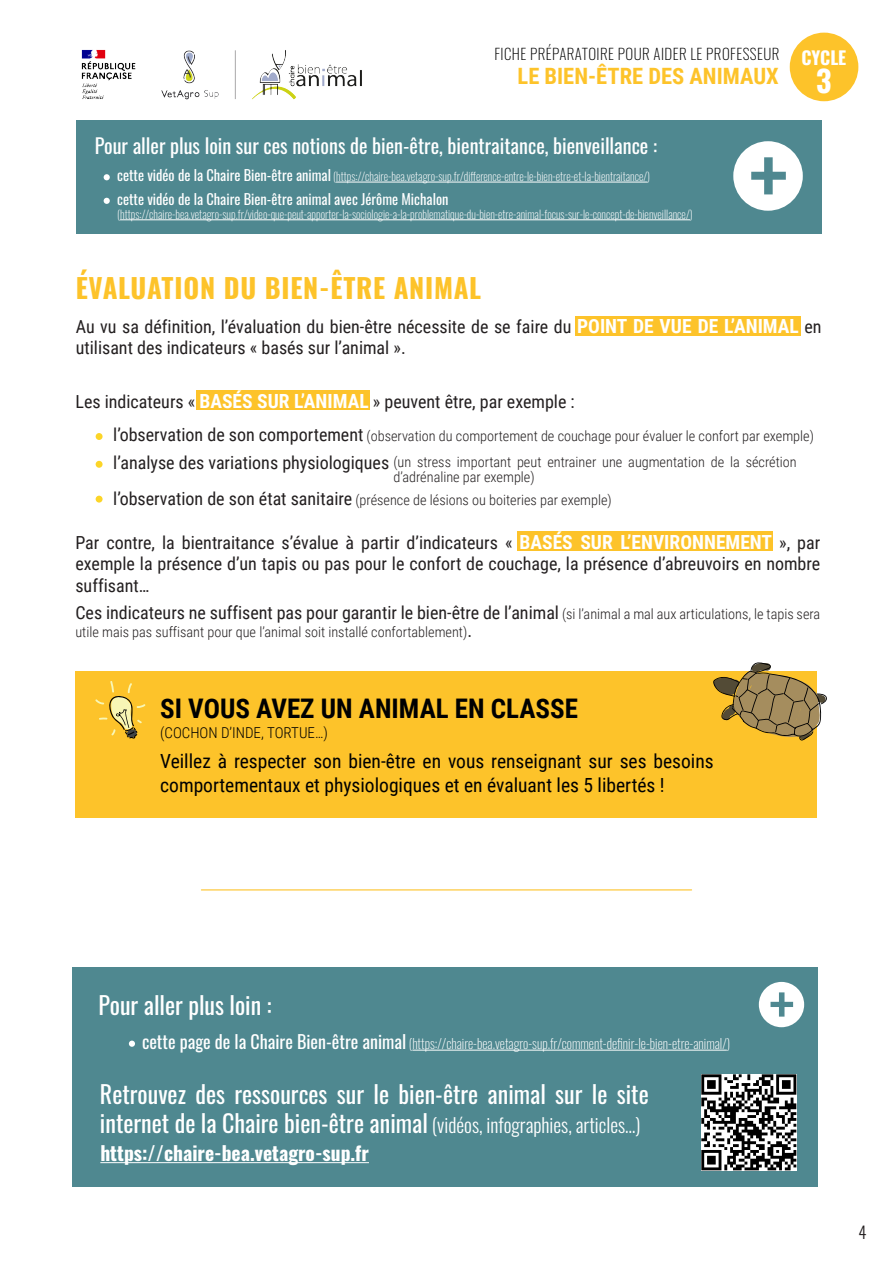
<style>
.page{position:relative;width:893px;height:1263px;background:#fff}
.page>*{position:absolute;margin:0;border:0;box-sizing:border-box;transform-origin:0 0}
.t1{font:500 90.75px "Oswald";color:#4f8890}
.t2{font:500 59.25px "Oswald";color:#4f8890}
.t3{font:700 30px "Oswald";color:#fff}
.t4{font:700 27px "Oswald";letter-spacing:.03em;color:#fdc32a}
.t5{font:700 27px "Roboto Condensed";color:#000001}
.t6{font:24px/28.8px "Oswald";color:#fff}
.t7{font:700 22.5px "Roboto Condensed";color:#fdc32a}
.t8{font:20.1px "Oswald";color:#fff}
.t9{font:19.5px/23.4px "Roboto Condensed";color:#000001}
.t10{font:700 19.5px "Oswald";color:#fff}
.t11{font:18px/21.6px "Roboto Condensed";color:#231f20;text-align:justify}
.t12{font:700 18px "Oswald";letter-spacing:-.005em;color:#fff}
.t13{font:300 16.5px "Oswald";color:#231f20}
.t14{font:200 15px "Oswald";letter-spacing:.03em;color:#000001}
.t15{font:300 15px "Roboto Condensed";color:#000001}
.t16{font:14.4px "Oswald";color:#fff}
.t17{font:300 14.25px/15px "Roboto Condensed";color:#231f20}
.t18{font:200 13.5px "Oswald";color:#fff}
.t19{font:200 11.55px "Oswald";color:#fff}
.s1{font-weight:400;font-size:14.4px}
.s2{font-weight:700;font-size:19.5px;color:#fff}
.s3{font-weight:400;font-size:18px}
.s4{font-weight:300;font-size:14.25px}
.s5{font-weight:300;font-size:19.5px}
</style>
<div class="page">
<div style="left:72px;top:967px;width:746px;height:219px;background:#4f8890"></div>
<div style="left:759px;top:982px;width:45px;height:45px;background:#fff;border-radius:50%"></div>
<hr style="left:412px;top:1050px;width:315px;height:1px;background:#fff">
<div style="left:129px;top:1040px;width:6px;height:7px;background:#fff;border-radius:50%"></div>
<hr style="left:100px;top:1162px;width:269px;height:1px;background:#fff">
<img style="left:701px;top:1075px;width:95px;height:95px">
<hr style="left:201px;top:889px;width:491px;height:1px;background:#fdc32a">
<div style="left:76px;top:671px;width:741px;height:147px;background:#fdc32a"></div>
<svg style="left:713px;top:662px;width:114px;height:79px"></svg>
<svg style="left:95px;top:681px;width:50px;height:58px"></svg>
<div style="left:517px;top:531px;width:256px;height:20px;background:#fdc32a"></div>
<div style="left:196px;top:390px;width:174px;height:20px;background:#fdc32a"></div>
<div style="left:575px;top:316px;width:226px;height:20px;background:#fdc32a"></div>
<div style="left:96px;top:433px;width:7px;height:7px;background:#fcd528;border-radius:50%"></div>
<div style="left:96px;top:461px;width:7px;height:7px;background:#fcd528;border-radius:50%"></div>
<div style="left:96px;top:496px;width:7px;height:7px;background:#fcd528;border-radius:50%"></div>
<div style="left:76px;top:121px;width:746px;height:113px;background:#4f8890"></div>
<div style="left:733px;top:141px;width:70px;height:70px;background:#fff;border-radius:50%"></div>
<hr style="left:120px;top:219px;width:570px;height:1px;background:#fff">
<svg style="left:104px;top:198px;width:6px;height:6px"></svg>
<hr style="left:336px;top:182px;width:311px;height:1px;background:#fff">
<svg style="left:104px;top:174px;width:6px;height:6px"></svg>
<div style="left:790px;top:33px;width:68px;height:68px;background:#fdc32a;border-radius:50%"></div>
<img style="left:81px;top:49px;width:281px;height:51px">
<p class="t14" style="left:494px;top:40px;width:287px">FICHE PRÉPARATOIRE POUR AIDER LE PROFESSEUR</p>
<p class="t7" style="left:518px;top:60px;width:263px">LE BIEN-ÊTRE DES ANIMAUX</p>
<p class="t12" style="left:802px;top:41px;width:46px">CYCLE</p>
<h3 class="t3" style="left:816px;top:54px;width:17px">3</h3>
<p class="t8" style="left:95px;top:128px;width:564px">Pour aller plus loin sur ces notions de bien-être, bientraitance, bienveillance :</p>
<p class="t19" style="left:117px;top:166px;width:534px"><span class="s1">cette vidéo de la Chaire Bien-être animal</span> (https://chaire-bea.vetagro-sup.fr/difference-entre-le-bien-etre-et-la-bientraitance/)</p>
<p class="t16" style="left:117px;top:186px;width:333px">cette vidéo de la Chaire Bien-être animal avec Jérôme Michalon</p>
<p class="t19" style="left:117px;top:204px;width:577px">(https://chaire-bea.vetagro-sup.fr/video-que-peut-apporter-la-sociologie-a-la-problematique-du-bien-etre-animal-focus-sur-le-concept-de-bienveillance/)</p>
<h1 class="t1" style="left:749px;top:96px;width:41px">+</h1>
<h3 class="t4" style="left:76px;top:264px;width:407px">ÉVALUATION DU BIEN-ÊTRE ANIMAL</h3>
<p class="t11" style="left:76px;top:315px;width:747px">Au vu sa définition, l’évaluation du bien-être nécessite de se faire du <span class="s2">POINT DE VUE DE L’ANIMAL</span> en utilisant des indicateurs « basés sur l’animal ».</p>
<p class="t11" style="left:75px;top:390px;width:501px">Les indicateurs « <span class="s2">BASÉS SUR L’ANIMAL</span> » peuvent être, par exemple :</p>
<p class="t17" style="left:113px;top:428px;width:702px"><span class="s3">l’observation de son comportement</span> (observation du comportement de couchage pour évaluer le confort par exemple)</p>
<p class="t11" style="left:113px;top:451px;width:278px">l’analyse des variations physiologiques</p>
<p class="t17" style="left:393px;top:454px;width:405px">(un stress important peut entrainer une augmentation de la sécrétion d’adrénaline par exemple)</p>
<p class="t17" style="left:113px;top:492px;width:500px"><span class="s3">l’observation de son état sanitaire</span> (présence de lésions ou boiteries par exemple)</p>
<p class="t11" style="left:75px;top:531px;width:746px">Par contre, la bientraitance s’évalue à partir d’indicateurs « <span class="s2">BASÉS SUR L’ENVIRONNEMENT</span> », par exemple la présence d’un tapis ou pas pour le confort de couchage, la présence d’abreuvoirs en nombre suffisant…</p>
<p class="t11" style="left:75px;top:601px;width:746px">Ces indicateurs ne suffisent pas pour garantir le bien-être de l’animal <span class="s4">(si l’animal a mal aux articulations, le tapis sera</span></p>
<p class="t17" style="left:75px;top:624px;width:398px">utile mais pas suffisant pour que l’animal soit installé confortablement)<span class="s3">.</span></p>
<h3 class="t5" style="left:160px;top:690px;width:419px">SI VOUS AVEZ UN ANIMAL EN CLASSE</h3>
<p class="t15" style="left:160px;top:722px;width:169px">(COCHON D’INDE, TORTUE…)</p>
<p class="t9" style="left:160px;top:749px;width:555px">Veillez à respecter son bien-être en vous renseignant sur ses besoins comportementaux et physiologiques et en évaluant les 5 libertés !</p>
<h3 class="t6" style="left:98px;top:988px;width:175px">Pour aller plus loin :</h3>
<p class="t18" style="left:142px;top:1031px;width:590px"><span class="s3">cette page de la Chaire Bien-être animal</span> (https://chaire-bea.vetagro-sup.fr/comment-definir-le-bien-etre-animal/)</p>
<h3 class="t6" style="left:100px;top:1078px;width:550px">Retrouvez des ressources sur le bien-être animal sur le site internet de la Chaire bien-être animal <span class="s5">(vidéos, infographies, articles…)</span></h3>
<p class="t10" style="left:100px;top:1135px;width:270px">https://chaire-bea.vetagro-sup.fr</p>
<h2 class="t2" style="left:769px;top:952px;width:27px">+</h2>
<p class="t13" style="left:858px;top:1217px;width:10px">4</p>
</div>
